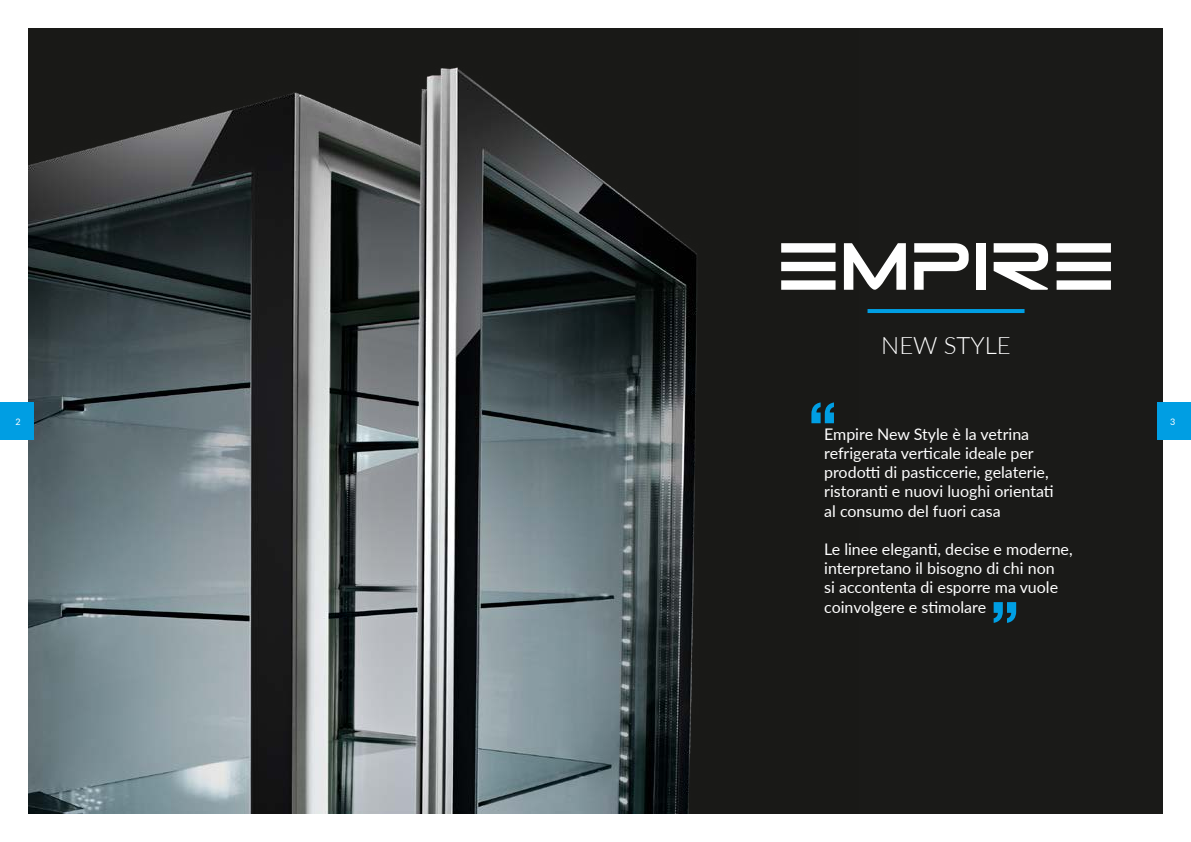
<style>
.page{position:relative;width:1191px;height:842px;background:#fff}
.page>*{position:absolute;margin:0;border:0;box-sizing:border-box;transform-origin:0 0}
.t1{font:700 76.8px "Tele Marines";color:#fff}
.t2{font:300 24px "Lato";color:#fff}
.t3{font:16px/19.2px "Lato";color:#fff}
.t4{font:9px "Lato";color:#fff}
</style>
<div class="page">
<div style="left:28px;top:28px;width:1134px;height:786px;background:#1a1a18"></div>
<img style="left:28px;top:67px;width:806px;height:747px">
<hr style="left:867px;top:309px;width:157px;height:4px;background:#009ee3">
<div style="left:782px;top:245px;width:341px;height:57px;background:#1a1a18"></div>
<svg style="left:811px;top:402px;width:23px;height:21px"></svg>
<svg style="left:993px;top:602px;width:23px;height:21px"></svg>
<div style="left:0;top:402px;width:34px;height:38px;background:#009ee3"></div>
<div style="left:1156px;top:402px;width:35px;height:38px;background:#009ee3"></div>
<h1 class="t1" style="left:777px;top:229px;width:339px">EMPIRE</h1>
<h2 class="t2" style="left:881px;top:329px;width:131px">NEW STYLE</h2>
<p class="t4" style="left:16px;top:415px;width:7px">2</p>
<p class="t4" style="left:1170px;top:415px;width:7px">3</p>
<p class="t3" style="left:824px;top:424px;width:231px">Empire New Style è la vetrina refrigerata verticale ideale per prodotti di pasticcerie, gelaterie, ristoranti e nuovi luoghi orientati al consumo del fuori casa</p>
<p class="t3" style="left:824px;top:539px;width:250px">Le linee eleganti, decise e moderne, interpretano il bisogno di chi non<br>si accontenta di esporre ma vuole coinvolgere e stimolare</p>
</div>
